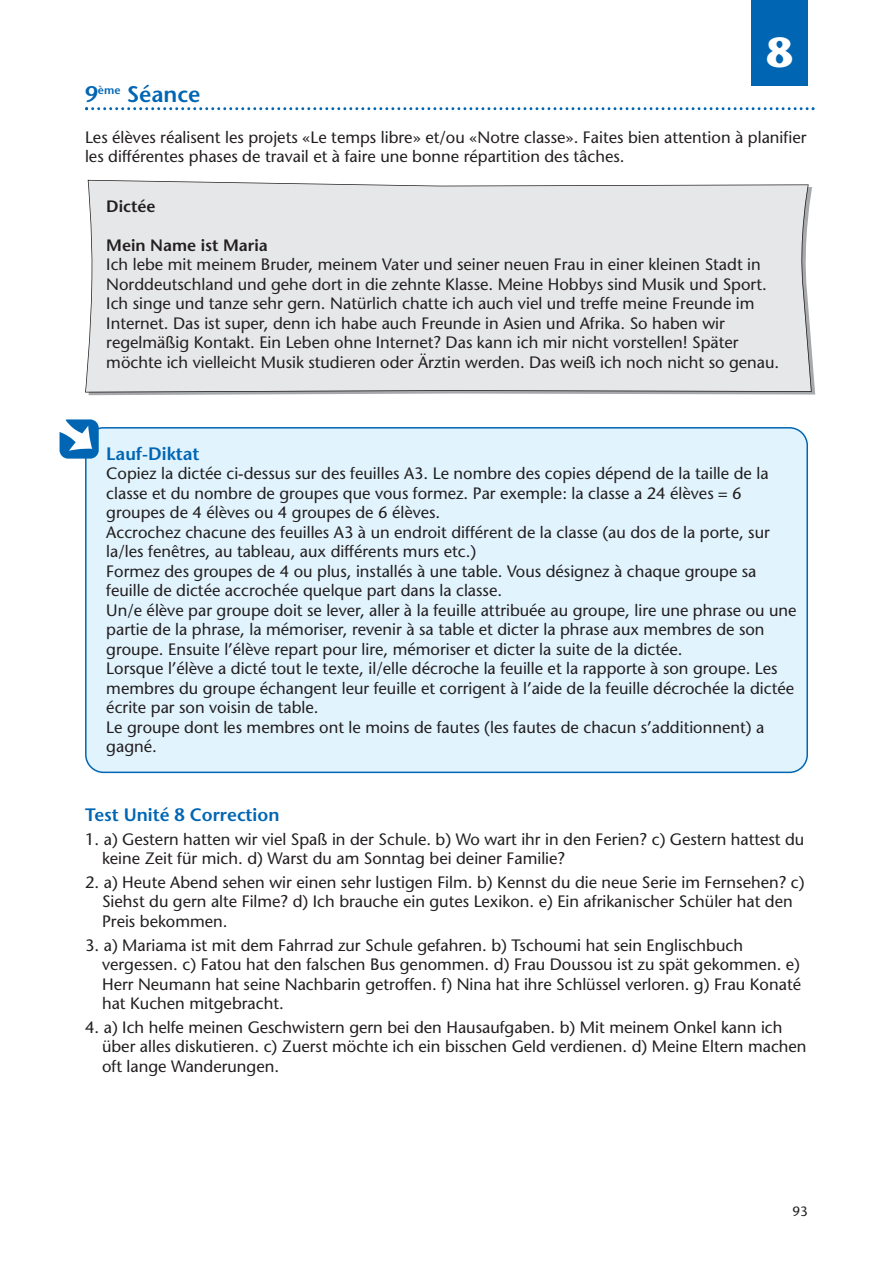
<style>
.page{position:relative;width:893px;height:1263px;background:#fff}
.page>*{position:absolute;margin:0;border:0;box-sizing:border-box;transform-origin:0 0}
.t1{font:700 42px "Stone Sans";color:#fff}
.t2{font:600 22.5px "Stone Sans";color:#0066b3}
.t3{font:600 18px "Stone Sans";color:#0066b3}
.t4{font:16.5px/19.5px "Stone Sans";color:#231f20}
.t5{font:600 16.5px "Stone Sans";color:#231f20}
.t6{font:13.5px "Stone Sans";color:#231f20}
</style>
<div class="page">
<div style="left:85px;top:427px;width:723px;height:346px;background:#e1f3fd"></div>
<div style="left:60px;top:419px;width:39px;height:40px;background:#0066b3;border-radius:9px"></div>
<svg style="left:59px;top:419px;width:33px;height:32px"></svg>
<div style="left:85px;top:180px;width:727px;height:213px;background:#e6e7e8"></div>
<div style="left:751px;top:0;width:57px;height:85px;background:#0066b3"></div>
<svg style="left:85px;top:107px;width:729px;height:3px"></svg>
<h1 class="t1" style="left:766px;top:36px;width:28px">8</h1>
<h2 class="t2" style="left:85px;top:85px;width:117px">9<sup>ème</sup> Séance</h2>
<p class="t4" style="left:85px;top:129px;width:723px">Les élèves réalisent les projets «Le temps libre» et/ou «Notre classe». Faites bien attention à planifier les différentes phases de travail et à faire une bonne répartition des tâches.</p>
<p class="t5" style="left:106px;top:200px;width:51px">Dictée</p>
<p class="t5" style="left:106px;top:239px;width:163px">Mein Name ist Maria</p>
<p class="t4" style="left:106px;top:256px;width:674px">Ich lebe mit meinem Bruder, meinem Vater und seiner neuen Frau in einer kleinen Stadt in Norddeutschland und gehe dort in die zehnte Klasse. Meine Hobbys sind Musik und Sport.<br>Ich singe und tanze sehr gern. Natürlich chatte ich auch viel und treffe meine Freunde im Internet. Das ist super, denn ich habe auch Freunde in Asien und Afrika. So haben wir regelmäßig Kontakt. Ein Leben ohne Internet? Das kann ich mir nicht vorstellen! Später möchte ich vielleicht Musik studieren oder Ärztin werden. Das weiß ich noch nicht so genau.</p>
<p class="t3" style="left:106px;top:447px;width:95px">Lauf-Diktat</p>
<p class="t4" style="left:106px;top:466px;width:692px">Copiez la dictée ci-dessus sur des feuilles A3. Le nombre des copies dépend de la taille de la classe et du nombre de groupes que vous formez. Par exemple: la classe a 24 élèves = 6 groupes de 4 élèves ou 4 groupes de 6 élèves.<br>Accrochez chacune des feuilles A3 à un endroit différent de la classe (au dos de la porte, sur la/les fenêtres, au tableau, aux différents murs etc.)<br>Formez des groupes de 4 ou plus, installés à une table. Vous désignez à chaque groupe sa feuille de dictée accrochée quelque part dans la classe.<br>Un/e élève par groupe doit se lever, aller à la feuille attribuée au groupe, lire une phrase ou une partie de la phrase, la mémoriser, revenir à sa table et dicter la phrase aux membres de son groupe. Ensuite l’élève repart pour lire, mémoriser et dicter la suite de la dictée.<br>Lorsque l’élève a dicté tout le texte, il/elle décroche la feuille et la rapporte à son groupe. Les membres du groupe échangent leur feuille et corrigent à l’aide de la feuille décrochée la dictée écrite par son voisin de table.<br>Le groupe dont les membres ont le moins de fautes (les fautes de chacun s’additionnent) a gagné.</p>
<p class="t3" style="left:85px;top:808px;width:196px">Test Unité 8 Correction</p>
<p class="t4" style="left:102px;top:831px;width:704px;text-indent:-17px">1. a) Gestern hatten wir viel Spaß in der Schule. b) Wo wart ihr in den Ferien? c) Gestern hattest du keine Zeit für mich. d) Warst du am Sonntag bei deiner Familie?</p>
<p class="t4" style="left:102px;top:874px;width:704px;text-indent:-17px">2. a) Heute Abend sehen wir einen sehr lustigen Film. b) Kennst du die neue Serie im Fernsehen? c)<br>Siehst du gern alte Filme? d) Ich brauche ein gutes Lexikon. e) Ein afrikanischer Schüler hat den<br>Preis bekommen.</p>
<p class="t4" style="left:102px;top:937px;width:700px;text-indent:-17px">3. a) Mariama ist mit dem Fahrrad zur Schule gefahren. b) Tschoumi hat sein Englischbuch vergessen. c) Fatou hat den falschen Bus genommen. d) Frau Doussou ist zu spät gekommen. e)<br>Herr Neumann hat seine Nachbarin getroffen. f) Nina hat ihre Schlüssel verloren. g) Frau Konaté hat Kuchen mitgebracht.</p>
<p class="t4" style="left:102px;top:1019px;width:706px;text-indent:-17px">4. a) Ich helfe meinen Geschwistern gern bei den Hausaufgaben. b) Mit meinem Onkel kann ich über alles diskutieren. c) Zuerst möchte ich ein bisschen Geld verdienen. d) Meine Eltern machen oft lange Wanderungen.</p>
<p class="t6" style="left:792px;top:1206px;width:17px">93</p>
</div>
